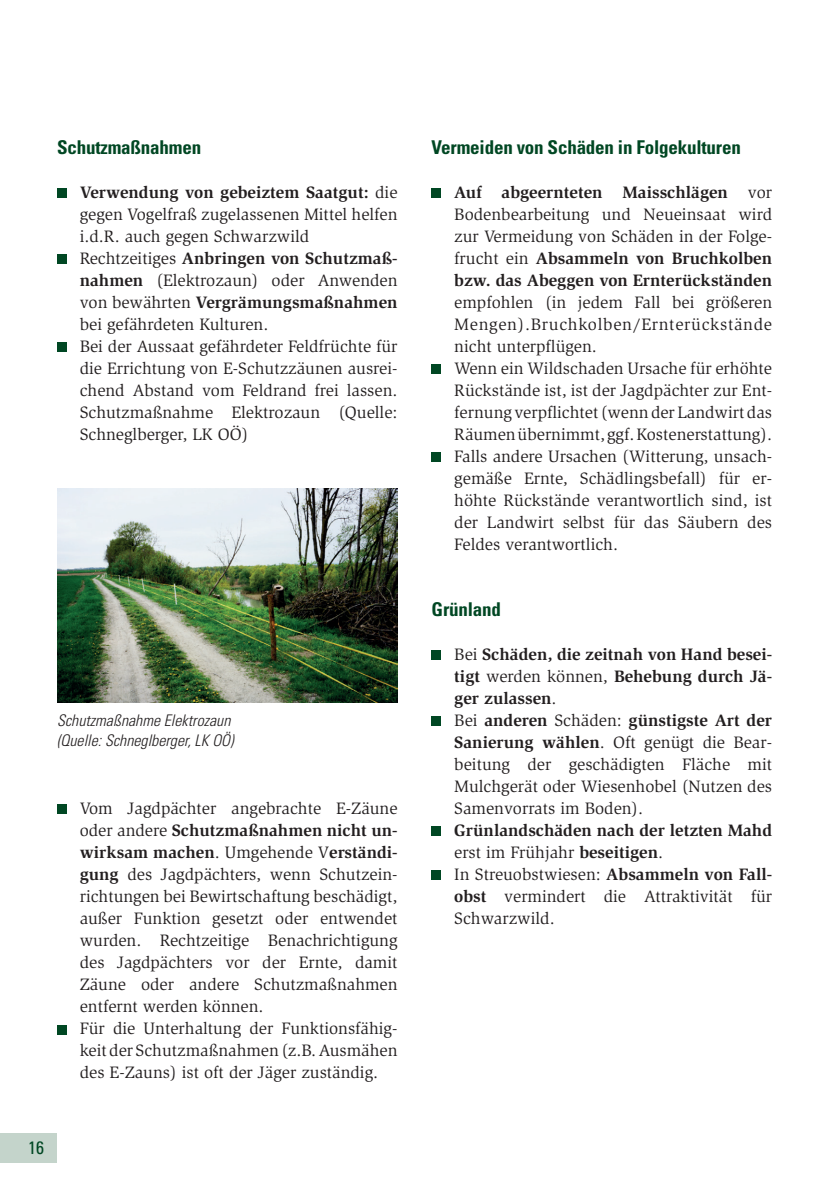
<style>
.page{position:relative;width:840px;height:1191px;background:#fff}
.page>*{position:absolute;margin:0;border:0;box-sizing:border-box;transform-origin:0 0}
.t1{font:700 condensed 19px "Univers LT Std";letter-spacing:-.01em;color:#004723}
.t2{font:condensed 18px "Univers LT Std";color:#004723}
.t3{font:17px/22px "Slimbach LT";color:#231f20}
.t4{font:700 17px/22px "Slimbach LT";color:#231f20;text-align:justify}
.t5{font:italic 300 condensed 16px/20px "Univers LT Std";color:#231f20}
.s1{font-weight:700}
.s2{font-weight:400}
</style>
<div class="page">
<div style="left:57px;top:188px;width:9px;height:10px;background:#004723"></div>
<div style="left:57px;top:254px;width:9px;height:10px;background:#004723"></div>
<div style="left:57px;top:342px;width:9px;height:10px;background:#004723"></div>
<div style="left:57px;top:804px;width:9px;height:10px;background:#004723"></div>
<div style="left:57px;top:1024px;width:9px;height:10px;background:#004723"></div>
<div style="left:431px;top:188px;width:10px;height:10px;background:#004723"></div>
<div style="left:431px;top:364px;width:10px;height:10px;background:#004723"></div>
<div style="left:431px;top:452px;width:10px;height:10px;background:#004723"></div>
<div style="left:431px;top:650px;width:10px;height:10px;background:#004723"></div>
<div style="left:431px;top:716px;width:10px;height:10px;background:#004723"></div>
<div style="left:431px;top:826px;width:10px;height:10px;background:#004723"></div>
<div style="left:431px;top:870px;width:10px;height:10px;background:#004723"></div>
<img style="left:57px;top:489px;width:340px;height:213px">
<div style="left:0;top:1133px;width:57px;height:30px;background:#c4d4cb"></div>
<p class="t1" style="left:57px;top:135px;width:146px">Schutzmaßnahmen</p>
<p class="t3" style="left:80px;top:181px;width:319px"><span class="s1">Verwendung von gebeiztem Saatgut:</span> die gegen Vogelfraß zugelassenen Mittel helfen i.d.R. auch gegen Schwarzwild Rechtzeitiges <span class="s1">Anbringen von Schutzmaß&shy;nahmen</span> (Elektrozaun) oder Anwenden von bewährten <span class="s1">Vergrämungsmaßnahmen </span>bei gefährdeten Kulturen.<br>Bei der Aussaat gefährdeter Feldfrüchte für die Errichtung von E-Schutzzäunen ausrei&shy;chend Abstand vom Feldrand frei lassen.<br>Schutzmaßnahme Elektrozaun (Quelle:<br>Schneglberger, LK OÖ)</p>
<p class="t5" style="left:57px;top:710px;width:178px">Schutzmaßnahme Elektrozaun (Quelle: Schneglberger, LK OÖ)</p>
<p class="t3" style="left:80px;top:797px;width:319px">Vom Jagdpächter angebrachte E-Zäune oder andere <span class="s1">Schutzmaßnahmen nicht un&shy;wirksam machen</span>. Umgehende V<span class="s1">erständi&shy;gung</span> des Jagdpächters, wenn Schutzein&shy;richtungen bei Bewirtschaftung beschädigt, außer Funktion gesetzt oder entwendet wurden. Rechtzeitige Benachrichtigung des Jagdpächters vor der Ernte, damit Zäune oder andere Schutzmaßnahmen entfernt werden können.<br>Für die Unterhaltung der Funktionsfähig&shy;keit der Schutzmaßnahmen (z.B. Ausmähen des E-Zauns) ist oft der Jäger zuständig.</p>
<p class="t2" style="left:28px;top:1136px;width:17px">16</p>
<p class="t1" style="left:431px;top:135px;width:310px">Vermeiden von Schäden in Folgekulturen</p>
<p class="t4" style="left:454px;top:181px;width:319px">Auf abgeernteten Maisschlägen <span class="s2">vor Bodenbearbeitung und Neueinsaat wird zur Vermeidung von Schäden in der Folge&shy;frucht ein</span> Absammeln von Bruchkolben bzw. das Abeggen von Ernterückständen</p>
<p class="t3" style="left:454px;top:291px;width:319px">empfohlen (in jedem Fall bei größeren Mengen).Bruchkolben/Ernterückstände nicht unterpflügen.<br>Wenn ein Wildschaden Ursache für erhöhte Rückstände ist, ist der Jagdpächter zur Ent&shy;fernung verpflichtet (wenn der Landwirt das Räumen übernimmt, ggf. Kostenerstattung).<br>Falls andere Ursachen (Witterung, unsach&shy;gemäße Ernte, Schädlingsbefall) für er&shy;höhte Rückstände verantwortlich sind, ist der Landwirt selbst für das Säubern des Feldes verantwortlich.</p>
<p class="t1" style="left:431px;top:597px;width:71px">Grünland</p>
<p class="t3" style="left:454px;top:643px;width:319px">Bei <span class="s1">Schäden, die zeitnah von Hand besei&shy;tigt</span> werden können, <span class="s1">Behebung durch Jä&shy;ger zulassen</span>.<br>Bei <span class="s1">anderen</span> Schäden: <span class="s1">günstigste Art der Sanierung wählen</span>. Oft genügt die Bear&shy;beitung der geschädigten Fläche mit Mulchgerät oder Wiesenhobel (Nutzen des Samenvorrats im Boden).</p>
<p class="t3" style="left:454px;top:819px;width:319px"><span class="s1">Grünlandschäden nach der letzten Mahd </span>erst im Frühjahr <span class="s1">beseitigen</span>.<br>In Streuobstwiesen: <span class="s1">Absammeln von Fall&shy;obst</span> vermindert die Attraktivität für<br>Schwarzwild.</p>
</div>
